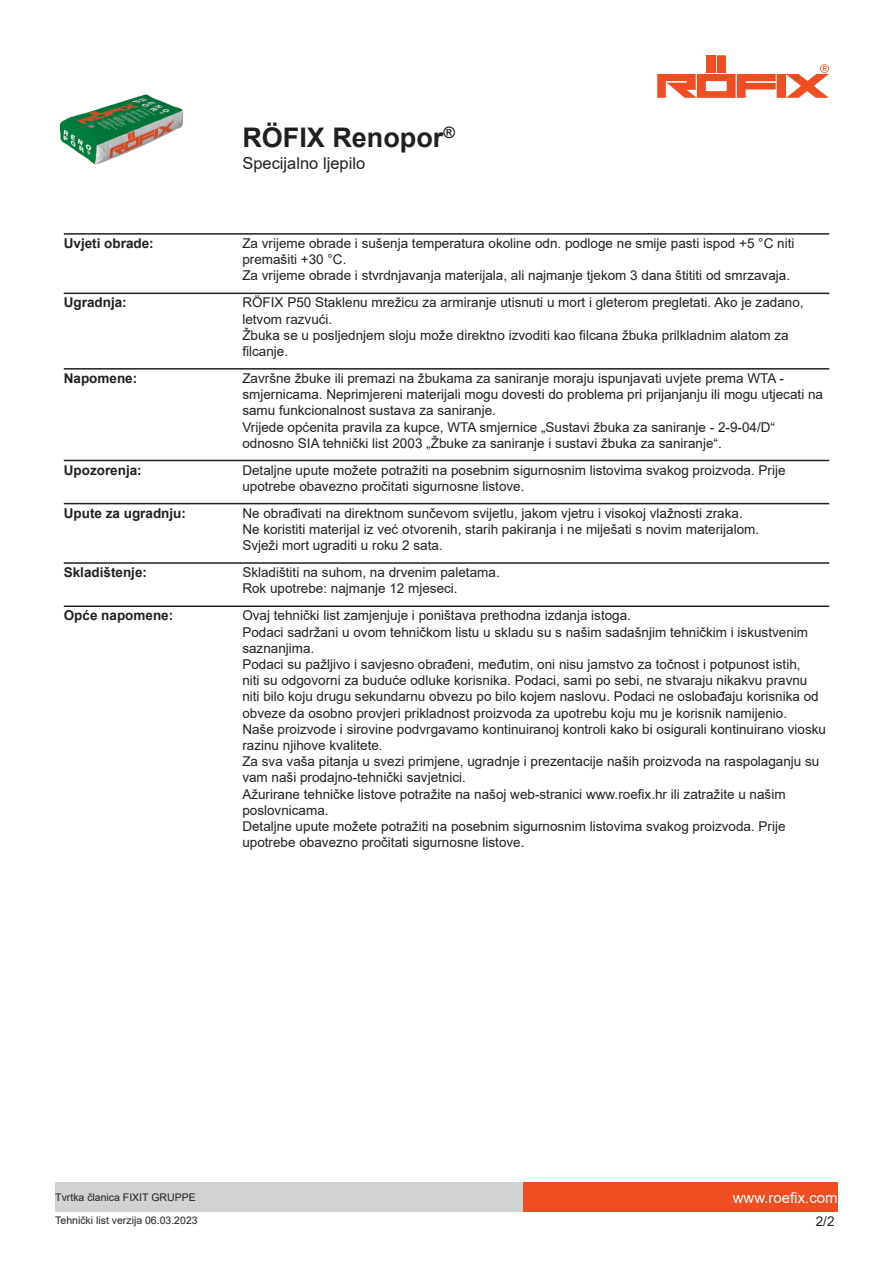
<style>
.page{position:relative;width:893px;height:1263px;background:#fff}
.page>*{position:absolute;margin:0;border:0;box-sizing:border-box;transform-origin:0 0}
.t1{font:700 27px "Arial";color:#231f20}
.t2{font:16.5px "Arial";color:#231f20}
.t3{font:15px "Arial";color:#fff}
.t4{font:13.5px/16.2px "Arial";color:#231f20}
.t5{font:700 13.5px "Arial";color:#231f20}
.t6{font:10.5px "Arial";color:#231f20}
</style>
<div class="page">
<img style="left:59px;top:95px;width:125px;height:70px">
<div style="left:717px;top:55px;width:9px;height:18px;background:#f04d22"></div>
<div style="left:707px;top:55px;width:9px;height:18px;background:#f04d22"></div>
<svg style="left:657px;top:64px;width:172px;height:34px"></svg>
<div style="left:523px;top:1182px;width:315px;height:30px;background:#f04d22"></div>
<div style="left:55px;top:1182px;width:468px;height:30px;background:#d1d2d4"></div>
<hr style="left:64px;top:233px;width:765px;height:2px;background:#231f20">
<hr style="left:64px;top:293px;width:765px;height:1px;background:#231f20">
<hr style="left:64px;top:368px;width:765px;height:2px;background:#231f20">
<hr style="left:64px;top:460px;width:765px;height:1px;background:#231f20">
<hr style="left:64px;top:503px;width:765px;height:1px;background:#231f20">
<hr style="left:64px;top:562px;width:765px;height:2px;background:#231f20">
<hr style="left:64px;top:605px;width:765px;height:2px;background:#231f20">
<h1 class="t1" style="left:242px;top:119px;width:214px">RÖFIX Renopor<sup>®</sup></h1>
<p class="t2" style="left:242px;top:152px;width:124px">Specijalno ljepilo</p>
<p class="t5" style="left:64px;top:234px;width:92px">Uvjeti obrade:</p>
<p class="t4" style="left:242px;top:235px;width:554px">Za vrijeme obrade i sušenja temperatura okoline odn. podloge ne smije pasti ispod +5 °C niti premašiti +30 °C.<br>Za vrijeme obrade i stvrdnjavanja materijala, ali najmanje tjekom 3 dana štititi od smrzavaja.</p>
<p class="t5" style="left:64px;top:293px;width:65px">Ugradnja:</p>
<p class="t4" style="left:242px;top:294px;width:563px">RÖFIX P50 Staklenu mrežicu za armiranje utisnuti u mort i gleterom pregletati. Ako je zadano, letvom razvući.<br>Žbuka se u posljednjem sloju može direktno izvoditi kao filcana žbuka prilkladnim alatom za filcanje.</p>
<p class="t5" style="left:64px;top:369px;width:75px">Napomene:</p>
<p class="t4" style="left:242px;top:370px;width:582px">Završne žbuke ili premazi na žbukama za saniranje moraju ispunjavati uvjete prema WTA - smjernicama. Neprimjereni materijali mogu dovesti do problema pri prijanjanju ili mogu utjecati na samu funkcionalnost sustava za saniranje.<br>Vrijede općenita pravila za kupce, WTA smjernice „Sustavi žbuka za saniranje - 2-9-04/D“ odnosno SIA tehnički list 2003 „Žbuke za saniranje i sustavi žbuka za saniranje“.</p>
<p class="t5" style="left:64px;top:460px;width:80px">Upozorenja:</p>
<p class="t4" style="left:242px;top:462px;width:545px">Detaljne upute možete potražiti na posebnim sigurnosnim listovima svakog proizvoda. Prije upotrebe obavezno pročitati sigurnosne listove.</p>
<p class="t5" style="left:64px;top:503px;width:124px">Upute za ugradnju:</p>
<p class="t4" style="left:242px;top:505px;width:518px">Ne obrađivati na direktnom sunčevom svijetlu, jakom vjetru i visokoj vlažnosti zraka.<br>Ne koristiti materijal iz već otvorenih, starih pakiranja i ne miješati s novim materijalom.<br>Svježi mort ugraditi u roku 2 sata.</p>
<p class="t5" style="left:64px;top:563px;width:85px">Skladištenje:</p>
<p class="t4" style="left:242px;top:564px;width:259px">Skladištiti na suhom, na drvenim paletama.<br>Rok upotrebe: najmanje 12 mjeseci.</p>
<p class="t5" style="left:64px;top:606px;width:111px">Opće napomene:</p>
<p class="t4" style="left:242px;top:607px;width:585px">Ovaj tehnički list zamjenjuje i poništava prethodna izdanja istoga.<br>Podaci sadržani u ovom tehničkom listu u skladu su s našim sadašnjim tehničkim i iskustvenim saznanjima.<br>Podaci su pažljivo i savjesno obrađeni, međutim, oni nisu jamstvo za točnost i potpunost istih,<br>niti su odgovorni za buduće odluke korisnika. Podaci, sami po sebi, ne stvaraju nikakvu pravnu niti bilo koju drugu sekundarnu obvezu po bilo kojem naslovu. Podaci ne oslobađaju korisnika od obveze da osobno provjeri prikladnost proizvoda za upotrebu koju mu je korisnik namijenio.<br>Naše proizvode i sirovine podvrgavamo kontinuiranoj kontroli kako bi osigurali kontinuirano viosku razinu njihove kvalitete.<br>Za sva vaša pitanja u svezi primjene, ugradnje i prezentacije naših proizvoda na raspolaganju su vam naši prodajno-tehnički savjetnici.<br>Ažurirane tehničke listove potražite na našoj web-stranici www.roefix.hr ili zatražite u našim poslovnicama.<br>Detaljne upute možete potražiti na posebnim sigurnosnim listovima svakog proizvoda. Prije upotrebe obavezno pročitati sigurnosne listove.</p>
<p class="t6" style="left:55px;top:1190px;width:142px">Tvrtka članica FIXIT GRUPPE</p>
<p class="t3" style="left:733px;top:1187px;width:107px">www.roefix.com</p>
<p class="t6" style="left:55px;top:1213px;width:144px">Tehnički list verzija 06.03.2023</p>
<p class="t4" style="left:816px;top:1213px;width:20px">2/2</p>
</div>
